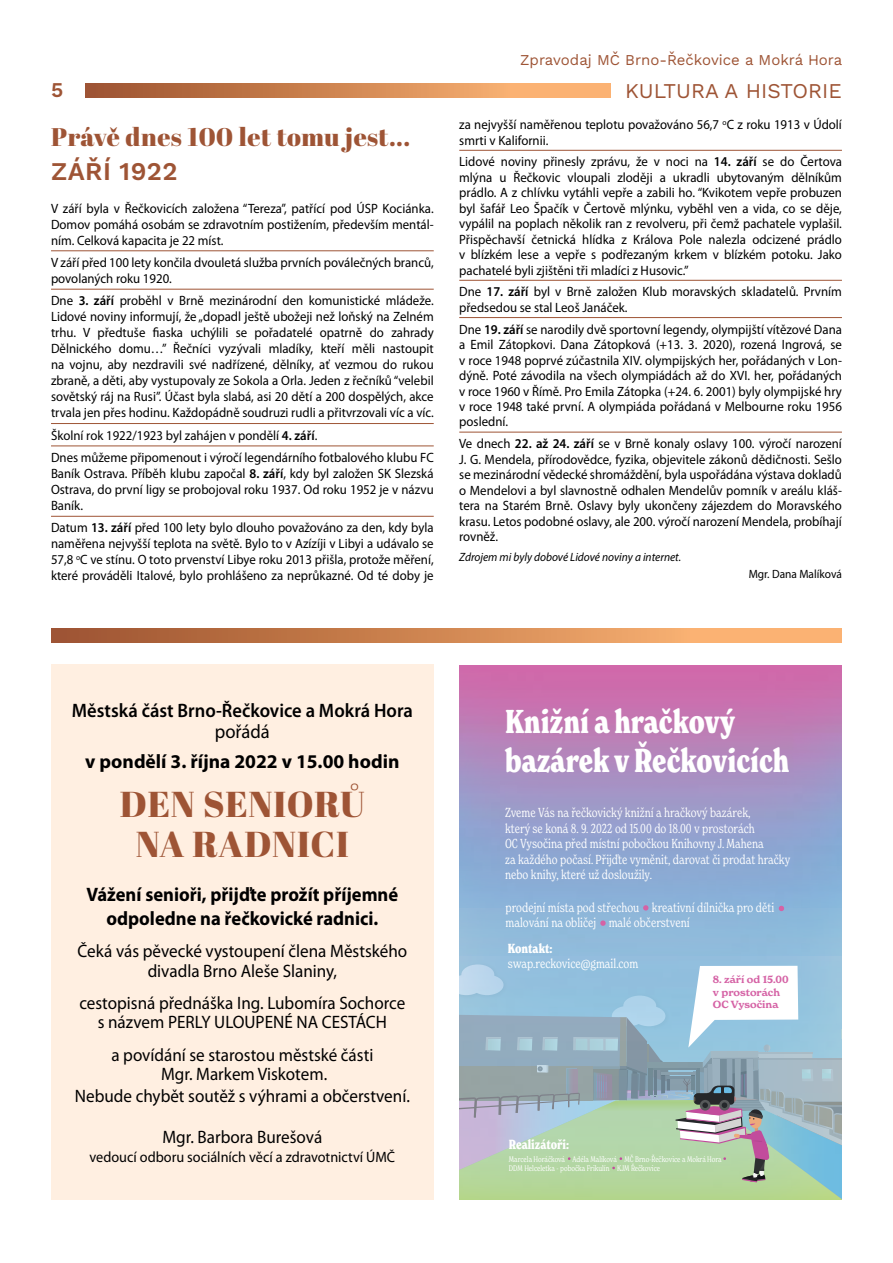
<style>
.page{position:relative;width:893px;height:1263px;background:#fff}
.page>*{position:absolute;margin:0;border:0;box-sizing:border-box;transform-origin:0 0}
.t1{font:36px/40.5px "Abril Fatface";letter-spacing:.02em;color:#9e5435;text-align:center}
.t2{font:700 condensed 32.4px/38.8px "New Spirit";color:#fff}
.t3{font:25.5px "Abril Fatface";letter-spacing:.02em;color:#9e5435}
.t4{font:600 25.5px "Work Sans";letter-spacing:.02em;color:#9e5435}
.t5{font:21px "Work Sans";color:#9e5435}
.t6{font:600 21px "Work Sans";color:#9e5435}
.t7{font:700 19.5px/24px "Myriad Pro";color:#000;text-align:center;scale:.95 1}
.t8{font:600 19.5px "Myriad Pro";color:#000;scale:.95 1}
.t9{font:700 19.5px "Myriad Pro";color:#000}
.t10{font:19.5px "Myriad Pro";color:#000;scale:.95 1}
.t11{font:18px/19.5px "Myriad Pro";color:#000;text-align:center;scale:.95 1}
.t12{font:15px "Myriad Pro";color:#000;scale:.95 1}
.t13{font:15px "Work Sans";color:#9e5435}
.t14{font:13.5px/15.5px "Myriad Pro";color:#000;text-align:justify;scale:.95 1}
.t15{font:300 condensed 12.9px/15.5px "New Spirit";color:#fff}
.t16{font:700 condensed 12.9px "New Spirit";color:#fff}
.t17{font:italic 12px "Myriad Pro";color:#000;scale:.95 1}
.t18{font:12px "Myriad Pro";color:#000;scale:.95 1}
.t19{font:600 10.2px/12.1px "New Spirit";color:#d562a5}
.t20{font:300 condensed 7.95px/9.6px "New Spirit";color:#fff}
.s1{font-weight:600}
</style>
<div class="page">
<svg style="left:85px;top:84px;width:525px;height:14px;background:#d18855"></svg>
<svg style="left:51px;top:628px;width:791px;height:14px;background:#d18855"></svg>
<hr style="left:51px;top:250px;width:383px;height:1px;background:#9e5435">
<hr style="left:51px;top:289px;width:383px;height:1px;background:#9e5435">
<hr style="left:51px;top:423px;width:383px;height:1px;background:#9e5435">
<hr style="left:51px;top:445px;width:383px;height:1px;background:#9e5435">
<hr style="left:51px;top:516px;width:383px;height:1px;background:#9e5435">
<hr style="left:459px;top:150px;width:383px;height:1px;background:#9e5435">
<hr style="left:459px;top:280px;width:383px;height:1px;background:#9e5435">
<hr style="left:459px;top:317px;width:383px;height:1px;background:#9e5435">
<hr style="left:459px;top:432px;width:383px;height:1px;background:#9e5435">
<img style="left:459px;top:665px;width:383px;height:89px">
<svg style="left:459px;top:754px;width:383px;height:446px;background:#9db4c8"></svg>
<div style="left:51px;top:664px;width:383px;height:536px;background:#ffefe1"></div>
<p class="t13" style="left:520px;top:48px;width:323px">Zpravodaj MČ Brno-Řečkovice a Mokrá Hora</p>
<h3 class="t6" style="left:51px;top:74px;width:14px">5</h3>
<h3 class="t5" style="left:625px;top:75px;width:218px">KULTURA A HISTORIE</h3>
<h3 class="t3" style="left:51px;top:119px;width:361px">Právě dnes 100 let tomu jest...</h3>
<h3 class="t4" style="left:51px;top:152px;width:128px">ZÁŘÍ 1922</h3>
<p class="t14" style="left:51px;top:200px;width:404px;line-height:16px">V září byla v Řečkovicích založena “Tereza”, patřící pod ÚSP Kociánka.<br>Domov pomáhá osobám se zdravotním postižením, především mentál&shy;ním. Celková kapacita je 22 míst.</p>
<p class="t14" style="left:51px;top:254px;width:404px;line-height:16px">V září před 100 lety končila dvouletá služba prvních poválečných branců, povolaných roku 1920.</p>
<p class="t14" style="left:51px;top:293px;width:404px;line-height:16px">Dne <span class="s1">3. září</span> proběhl v Brně mezinárodní den komunistické mládeže.<br>Lidové noviny informují, že „dopadl ještě ubožeji než loňský na Zelném trhu. V předtuše fiaska uchýlili se pořadatelé opatrně do zahrady Dělnického domu…” Řečníci vyzývali mladíky, kteří měli nastoupit na vojnu, aby nezdravili své nadřízené, dělníky, ať vezmou do rukou zbraně, a děti, aby vystupovaly ze Sokola a Orla. Jeden z řečníků “velebil sovětský ráj na Rusi”. Účast byla slabá, asi 20 dětí a 200 dospělých, akce trvala jen přes hodinu. Každopádně soudruzi rudli a přitvrzovali víc a víc.</p>
<p class="t14" style="left:51px;top:424px;width:404px;line-height:22.4px">Školní rok 1922/1923 byl zahájen v pondělí <span class="s1">4. září</span>.<br>Dnes můžeme připomenout i výročí legendárního fotbalového klubu FC</p>
<p class="t14" style="left:51px;top:465px;width:404px;line-height:16px">Baník Ostrava. Příběh klubu započal <span class="s1">8. září</span>, kdy byl založen SK Slezská Ostrava, do první ligy se probojoval roku 1937. Od roku 1952 je v názvu Baník.</p>
<p class="t14" style="left:51px;top:520px;width:404px;line-height:16px">Datum <span class="s1">13. září</span> před 100 lety bylo dlouho považováno za den, kdy byla naměřena nejvyšší teplota na světě. Bylo to v Azízíji v Libyi a udávalo se 57,8 <sup>o</sup>C ve stínu. O toto prvenství Libye roku 2013 přišla, protože měření, které prováděli Italové, bylo prohlášeno za neprůkazné. Od té doby je</p>
<p class="t14" style="left:459px;top:117px;width:404px">za nejvyšší naměřenou teplotu považováno 56,7 <sup>o</sup>C z roku 1913 v Údolí smrti v Kalifornii.</p>
<p class="t14" style="left:459px;top:154px;width:404px">Lidové noviny přinesly zprávu, že v noci na <span class="s1">14. září</span> se do Čertova mlýna u Řečkovic vloupali zloději a ukradli ubytovaným dělníkům prádlo. A z chlívku vytáhli vepře a zabili ho. “Kvikotem vepře probuzen byl šafář Leo Špačík v Čertově mlýnku, vyběhl ven a vida, co se děje, vypálil na poplach několik ran z revolveru, při čemž pachatele vyplašil.<br>Přispěchavší četnická hlídka z Králova Pole nalezla odcizené prádlo v blízkém lese a vepře s podřezaným krkem v blízkém potoku. Jako pachatelé byli zjištěni tři mladíci z Husovic.”</p>
<p class="t14" style="left:459px;top:284px;width:404px">Dne <span class="s1">17. září</span> byl v Brně založen Klub moravských skladatelů. Prvním předsedou se stal Leoš Janáček.</p>
<p class="t14" style="left:459px;top:321px;width:404px">Dne <span class="s1">19. září</span> se narodily dvě sportovní legendy, olympijští vítězové Dana a Emil Zátopkovi. Dana Zátopková (+13. 3. 2020), rozená Ingrová, se v roce 1948 poprvé zúčastnila XIV. olympijských her, pořádaných v Lon&shy;dýně. Poté závodila na všech olympiádách až do XVI. her, pořádaných v roce 1960 v Římě. Pro Emila Zátopka (+24. 6. 2001) byly olympijské hry v roce 1948 také první. A olympiáda pořádaná v Melbourne roku 1956 poslední.</p>
<p class="t14" style="left:459px;top:436px;width:404px">Ve dnech <span class="s1">22. až 24. září</span> se v Brně konaly oslavy 100. výročí narození J. G. Mendela, přírodovědce, fyzika, objevitele zákonů dědičnosti. Sešlo se mezinárodní vědecké shromáždění, byla uspořádána výstava dokladů o Mendelovi a byl slavnostně odhalen Mendelův pomník v areálu kláš&shy;tera na Starém Brně. Oslavy byly ukončeny zájezdem do Moravského krasu. Letos podobné oslavy, ale 200. výročí narození Mendela, probíhají rovněž.</p>
<p class="t17" style="left:459px;top:549px;width:235px">Zdrojem mi byly dobové Lidové noviny a internet.</p>
<p class="t18" style="left:749px;top:567px;width:100px">Mgr. Dana Malíková</p>
<h3 class="t8" style="left:72px;top:698px;width:360px">Městská část Brno-Řečkovice a Mokrá Hora</h3>
<h3 class="t10" style="left:215px;top:720px;width:59px">pořádá</h3>
<h3 class="t9" style="left:85px;top:748px;width:316px">v pondělí 3. října 2022 v 15.00 hodin</h3>
<h1 class="t1" style="left:120px;top:783px;width:246px">DEN SENIORŮ<br>NA RADNICI</h1>
<h3 class="t7" style="left:87px;top:882px;width:330px">Vážení senioři, přijďte prožít příjemné odpoledne na řečkovické radnici.</h3>
<h3 class="t11" style="left:78px;top:941px;width:349px">Čeká vás pěvecké vystoupení člena Městského divadla Brno Aleše Slaniny,</h3>
<h3 class="t11" style="left:79px;top:993px;width:345px">cestopisná přednáška Ing. Lubomíra Sochorce s názvem PERLY ULOUPENÉ NA CESTÁCH</h3>
<h3 class="t11" style="left:111px;top:1044px;width:277px">a povídání se starostou městské části<br>Mgr. Markem Viskotem.</h3>
<h3 class="t11" style="left:75px;top:1086px;width:354px">Nebude chybět soutěž s výhrami a občerstvení.</h3>
<h3 class="t11" style="left:162px;top:1126px;width:170px">Mgr. Barbora Burešová</h3>
<p class="t12" style="left:90px;top:1148px;width:323px">vedoucí odboru sociálních věcí a zdravotnictví ÚMČ</p>
<h2 class="t2" style="left:505px;top:703px;width:286px">Knižní a hračkový bazárek v Řečkovicích</h2>
<p class="t15" style="left:505px;top:805px;width:287px">Zveme Vás na řečkovický knižní a hračkový bazárek,<br>který se koná 8. 9. 2022 od 15.00 do 18.00 v prostorách<br>OC Vysočina před místní pobočkou Knihovny J. Mahena<br>za každého počasí. Přijďte vyměnit, darovat či prodat hračky nebo knihy, které už dosloužily.</p>
<p class="t15" style="left:506px;top:899px;width:270px">prodejní místa pod střechou kreativní dílnička pro děti malování na obličej malé občerstvení</p>
<p class="t16" style="left:508px;top:940px;width:46px">Kontakt:</p>
<p class="t15" style="left:508px;top:955px;width:132px">swap.reckovice@gmail.com</p>
<p class="t16" style="left:509px;top:1136px;width:62px">Realizátoři:</p>
<p class="t19" style="left:713px;top:974px;width:77px">8. září od 15.00 v prostorách<br>OC Vysočina</p>
<p class="t20" style="left:509px;top:1154px;width:214px">Marcela Horáčková Adéla Malíková MČ Brno-Řečkovice a Mokrá Hora<br>DDM Helceletka - pobočka Frikulín KJM Řečkovice</p>
</div>
